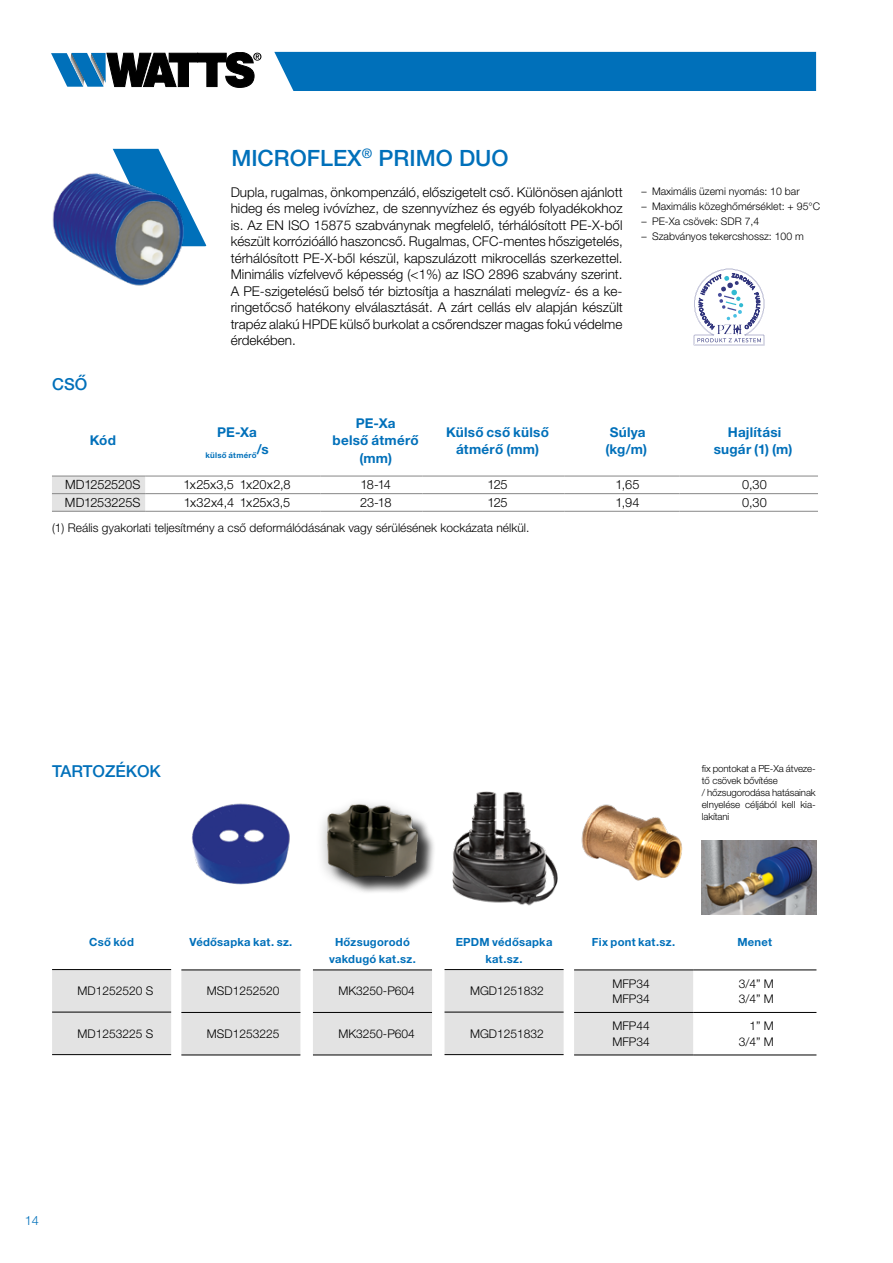
<style>
.page{position:relative;width:893px;height:1263px;background:#fff}
.page>*{position:absolute;margin:0;border:0;box-sizing:border-box;transform-origin:0 0}
.t1{font:500 22.5px "Helvetica Neue LT Pro";color:#0070ba}
.t2{font:500 16.5px "Helvetica Neue LT Pro";color:#0070ba}
.t3{font:300 13.5px/16.5px "Helvetica Neue LT Pro";color:#000;text-align:justify}
.t4{font:700 13.5px/17.1px "Helvetica Neue LT Pro";letter-spacing:.02em;color:#0070ba;text-align:center}
.t5{font:300 12.75px "Helvetica Neue LT Pro";letter-spacing:-.015em;color:#000}
.t6{font:300 12.75px "Helvetica Neue LT Pro";letter-spacing:.005em;color:#000}
.t7{font:300 12.75px "Helvetica Neue LT Pro";color:#0070ba}
.t8{font:300 12px/15px "Helvetica Neue LT Pro";color:#000}
.t9{font:700 11.25px/17.1px "Helvetica Neue LT Pro";letter-spacing:.025em;color:#0070ba;text-align:center}
.t10{font:300 10.5px "Helvetica Neue LT Pro";color:#000}
.t11{font:300 9.75px/12px "Helvetica Neue LT Pro";letter-spacing:-.01em;color:#000}
.t12{font:700 7.8px "Helvetica Neue LT Pro";letter-spacing:.03em;color:#0070ba}
</style>
<div class="page">
<svg style="left:51px;top:52px;width:210px;height:35px"></svg>
<div style="left:274px;top:52px;width:542px;height:39px;background:#0070ba"></div>
<svg style="left:113px;top:149px;width:93px;height:97px"></svg>
<img style="left:52px;top:153px;width:149px;height:133px">
<img style="left:452px;top:791px;width:106px;height:115px">
<div style="left:181px;top:971px;width:119px;height:84px;background:#e3e3e3"></div>
<hr style="left:181px;top:970px;width:119px;height:1px;background:#000">
<hr style="left:181px;top:1012px;width:119px;height:1px;background:#000">
<hr style="left:181px;top:1055px;width:119px;height:1px;background:#000">
<div style="left:313px;top:971px;width:119px;height:84px;background:#e3e3e3"></div>
<hr style="left:313px;top:970px;width:119px;height:1px;background:#000">
<hr style="left:313px;top:1012px;width:119px;height:1px;background:#000">
<hr style="left:313px;top:1055px;width:119px;height:1px;background:#000">
<div style="left:574px;top:971px;width:119px;height:84px;background:#e3e3e3"></div>
<hr style="left:574px;top:970px;width:119px;height:1px;background:#000">
<hr style="left:693px;top:970px;width:123px;height:1px;background:#000">
<hr style="left:574px;top:1012px;width:119px;height:1px;background:#000">
<hr style="left:693px;top:1012px;width:123px;height:1px;background:#000">
<hr style="left:574px;top:1055px;width:119px;height:1px;background:#000">
<hr style="left:693px;top:1055px;width:123px;height:1px;background:#000">
<img style="left:581px;top:804px;width:102px;height:77px">
<div style="left:52px;top:970px;width:119px;height:84px;background:#e3e3e3"></div>
<hr style="left:52px;top:969px;width:119px;height:1px;background:#000">
<hr style="left:52px;top:1012px;width:119px;height:1px;background:#000">
<hr style="left:52px;top:1054px;width:119px;height:1px;background:#000">
<img style="left:702px;top:840px;width:115px;height:74px">
<img style="left:191px;top:803px;width:99px;height:82px">
<div style="left:329px;top:807px;width:106px;height:87px;background:#000;opacity:.75"></div>
<div style="left:315px;top:797px;width:117px;height:99px;background:#000;opacity:.4"></div>
<img style="left:315px;top:797px;width:117px;height:91px">
<div style="left:445px;top:970px;width:119px;height:84px;background:#e3e3e3"></div>
<hr style="left:445px;top:1012px;width:119px;height:1px;background:#000">
<hr style="left:445px;top:969px;width:119px;height:1px;background:#000">
<hr style="left:445px;top:1054px;width:119px;height:1px;background:#000">
<div style="left:52px;top:477px;width:93px;height:34px;background:#e3e3e3"></div>
<hr style="left:52px;top:493px;width:93px;height:1px;background:#878787">
<hr style="left:145px;top:493px;width:176px;height:1px;background:#878787">
<hr style="left:321px;top:493px;width:101px;height:1px;background:#878787">
<hr style="left:422px;top:493px;width:142px;height:1px;background:#878787">
<hr style="left:564px;top:493px;width:116px;height:1px;background:#878787">
<hr style="left:680px;top:493px;width:138px;height:1px;background:#878787">
<hr style="left:52px;top:511px;width:93px;height:1px;background:#878787">
<hr style="left:145px;top:511px;width:176px;height:1px;background:#878787">
<hr style="left:321px;top:511px;width:101px;height:1px;background:#878787">
<hr style="left:422px;top:511px;width:142px;height:1px;background:#878787">
<hr style="left:564px;top:511px;width:116px;height:1px;background:#878787">
<hr style="left:680px;top:511px;width:138px;height:1px;background:#878787">
<hr style="left:52px;top:476px;width:93px;height:1px;background:#878787">
<hr style="left:145px;top:476px;width:176px;height:1px;background:#878787">
<hr style="left:321px;top:476px;width:101px;height:1px;background:#878787">
<hr style="left:422px;top:476px;width:142px;height:1px;background:#878787">
<hr style="left:564px;top:476px;width:116px;height:1px;background:#878787">
<hr style="left:680px;top:476px;width:138px;height:1px;background:#878787">
<svg style="left:694px;top:269px;width:71px;height:76px"></svg>
<p class="t2" style="left:52px;top:374px;width:37px">CSŐ</p>
<p class="t4" style="left:90px;top:432px;width:28px">Kód</p>
<h1 class="t1" style="left:231px;top:144px;width:279px">MICROFLEX<sup>®</sup> PRIMO DUO</h1>
<p class="t3" style="left:231px;top:183px;width:394px">Dupla, rugalmas, önkompenzáló, előszigetelt cső. Különösen ajánlott hideg és meleg ivóvízhez, de szennyvízhez és egyéb folyadékokhoz is. Az EN ISO 15875 szabványnak megfelelő, térhálósított PE-X-ből készült korrózióálló haszoncső. Rugalmas, CFC-mentes hőszigetelés, térhálósított PE-X-ből készül, kapszulázott mikrocellás szerkezettel.<br>Minimális vízfelvevő képesség (&lt;1%) az ISO 2896 szabvány szerint.<br>A PE-szigetelésű belső tér biztosítja a használati melegvíz- és a ke&shy;ringetőcső hatékony elválasztását. A zárt cellás elv alapján készült trapéz alakú HPDE külső burkolat a csőrendszer magas fokú védelme érdekében.</p>
<p class="t10" style="left:642px;top:184px;width:160px">– Maximális üzemi nyomás: 10 bar</p>
<p class="t10" style="left:642px;top:199px;width:180px">– Maximális közeghőmérséklet: + 95°C</p>
<p class="t10" style="left:642px;top:214px;width:119px">– PE-Xa csövek: SDR 7,4</p>
<p class="t10" style="left:642px;top:229px;width:164px">– Szabványos tekercshossz: 100 m</p>
<p class="t4" style="left:217px;top:423px;width:41px">PE-Xa</p>
<p class="t12" style="left:206px;top:451px;width:65px">külső átmérő<sup>/s</sup></p>
<p class="t4" style="left:333px;top:415px;width:88px">PE-Xa<br>belső átmérő (mm)</p>
<p class="t4" style="left:446px;top:423px;width:104px">Külső cső külső átmérő (mm)</p>
<p class="t4" style="left:605px;top:423px;width:43px">Súlya (kg/m)</p>
<p class="t4" style="left:714px;top:423px;width:80px">Hajlítási sugár (1) (m)</p>
<p class="t5" style="left:65px;top:477px;width:77px">MD1252520S</p>
<p class="t6" style="left:184px;top:477px;width:109px">1x25x3,5 1x20x2,8</p>
<p class="t5" style="left:360px;top:477px;width:32px">18-14</p>
<p class="t5" style="left:487px;top:477px;width:22px">125</p>
<p class="t5" style="left:616px;top:477px;width:25px">1,65</p>
<p class="t5" style="left:742px;top:477px;width:26px">0,30</p>
<p class="t5" style="left:65px;top:495px;width:77px">MD1253225S</p>
<p class="t5" style="left:184px;top:495px;width:108px">1x32x4,4 1x25x3,5</p>
<p class="t5" style="left:360px;top:495px;width:33px">23-18</p>
<p class="t5" style="left:487px;top:495px;width:22px">125</p>
<p class="t5" style="left:616px;top:495px;width:25px">1,94</p>
<p class="t5" style="left:742px;top:495px;width:26px">0,30</p>
<p class="t8" style="left:52px;top:520px;width:479px">(1) Reális gyakorlati teljesítmény a cső deformálódásának vagy sérülésének kockázata nélkül.</p>
<p class="t2" style="left:52px;top:761px;width:110px">TARTOZÉKOK</p>
<p class="t11" style="left:702px;top:763px;width:115px">fix pontokat a PE-Xa átveze&shy;tő csövek bővítése<br>/ hőzsugorodása hatásainak elnyelése céljából kell kia&shy;lakítani</p>
<p class="t9" style="left:89px;top:933px;width:46px">Cső kód</p>
<p class="t8" style="left:78px;top:983px;width:77px">MD1252520 S</p>
<p class="t8" style="left:78px;top:1025px;width:77px">MD1253225 S</p>
<p class="t9" style="left:189px;top:933px;width:105px">Védősapka kat. sz.</p>
<p class="t8" style="left:207px;top:983px;width:74px">MSD1252520</p>
<p class="t8" style="left:207px;top:1026px;width:74px">MSD1253225</p>
<p class="t9" style="left:329px;top:933px;width:88px">Hőzsugorodó vakdugó kat.sz.</p>
<p class="t8" style="left:338px;top:983px;width:78px">MK3250-P604</p>
<p class="t8" style="left:338px;top:1026px;width:78px">MK3250-P604</p>
<p class="t9" style="left:456px;top:933px;width:98px">EPDM védősapka kat.sz.</p>
<p class="t8" style="left:470px;top:983px;width:75px">MGD1251832</p>
<p class="t8" style="left:470px;top:1025px;width:75px">MGD1251832</p>
<p class="t9" style="left:592px;top:933px;width:85px">Fix pont kat.sz.</p>
<p class="t9" style="left:737px;top:933px;width:36px">Menet</p>
<p class="t8" style="left:612px;top:976px;width:39px">MFP34<br>MFP34</p>
<p class="t8" style="left:739px;top:976px;width:37px">3/4” M<br>3/4” M</p>
<p class="t8" style="left:612px;top:1018px;width:39px">MFP44<br>MFP34</p>
<p class="t8" style="left:739px;top:1018px;width:37px;text-align:right">1” M<br>3/4” M</p>
<p class="t7" style="left:25px;top:1213px;width:16px">14</p>
</div>
